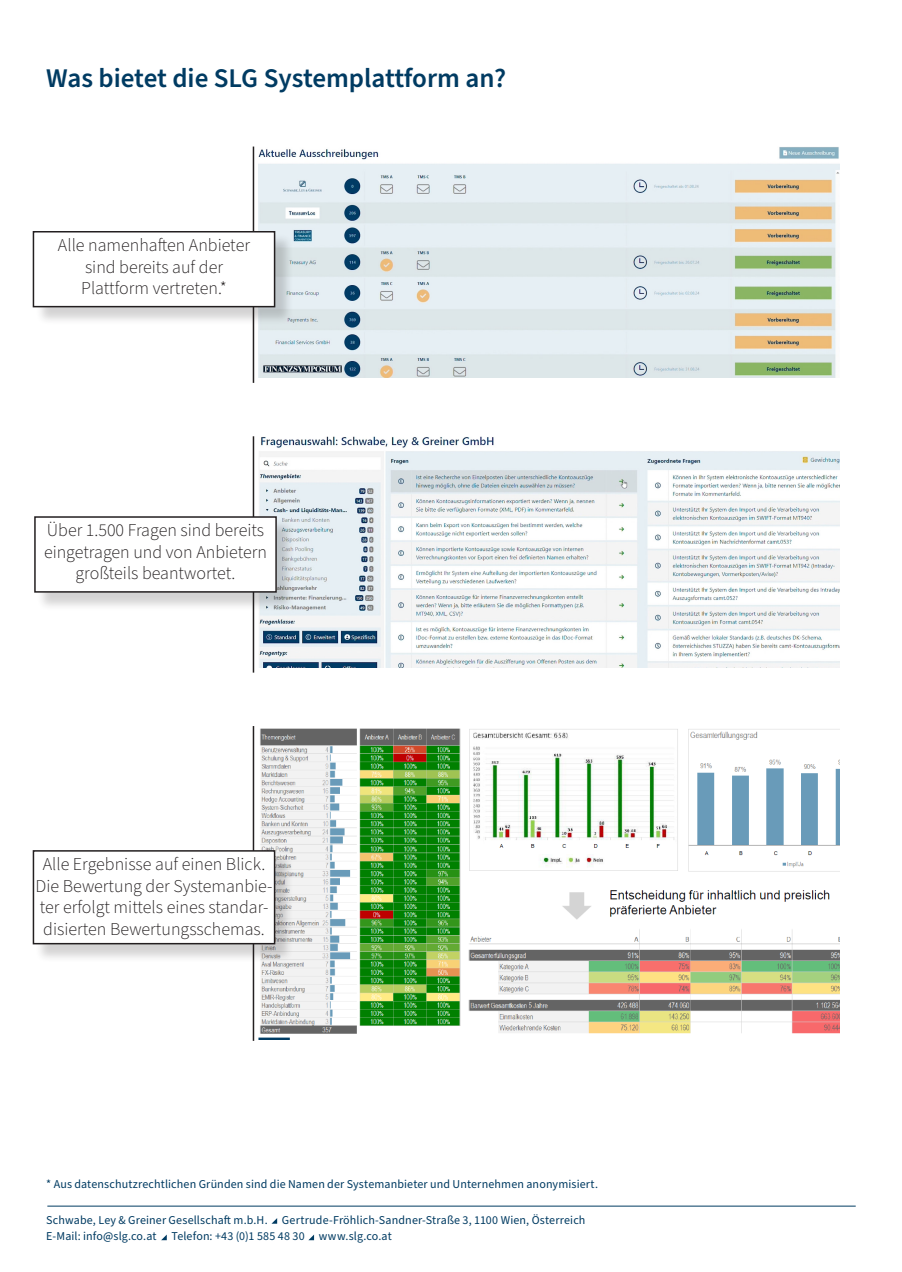
<style>
.page{position:relative;width:902px;height:1272px;background:#fff}
.page>*{position:absolute;margin:0;border:0;box-sizing:border-box;transform-origin:0 0}
.t1{font:600 27px "Source Sans Pro";color:#003b62}
.t2{font:300 18px/21.6px "Source Sans Pro";color:#231f20;text-align:center}
.t3{font:12px/16.5px "Source Sans Pro";letter-spacing:.01em;color:#003b62}
</style>
<div class="page">
<hr style="left:47px;top:1205px;width:808px;height:1px;background:#003b62">
<svg style="left:272px;top:1218px;width:5px;height:5px"></svg>
<svg style="left:161px;top:1234px;width:6px;height:6px"></svg>
<svg style="left:308px;top:1234px;width:6px;height:6px"></svg>
<img style="left:259px;top:147px;width:580px;height:230px">
<hr style="left:253px;top:146px;width:1px;height:237px;background:#231f20">
<div style="left:35px;top:233px;width:259px;height:93px;background:#231f20;opacity:.2"></div>
<div style="left:33px;top:232px;width:241px;height:74px;background:#fff"></div>
<div style="left:33px;top:231px;width:242px;height:76px;border:2px solid #231f20"></div>
<img style="left:259px;top:436px;width:580px;height:231px">
<hr style="left:253px;top:436px;width:1px;height:236px;background:#231f20">
<div style="left:36px;top:518px;width:259px;height:93px;background:#231f20;opacity:.2"></div>
<div style="left:35px;top:517px;width:241px;height:75px;background:#fff"></div>
<div style="left:34px;top:516px;width:243px;height:76px;border:2px solid #231f20"></div>
<img style="left:259px;top:728px;width:580px;height:311px">
<hr style="left:253px;top:726px;width:1px;height:314px;background:#231f20">
<div style="left:35px;top:852px;width:259px;height:111px;background:#231f20;opacity:.2"></div>
<div style="left:33px;top:850px;width:241px;height:93px;background:#fff"></div>
<div style="left:33px;top:850px;width:242px;height:94px;border:2px solid #231f20"></div>
<div style="left:688px;top:142px;width:20px;height:14px;background:#fff"></div>
<p class="t1" style="left:46px;top:60px;width:461px">Was bietet die SLG Systemplattform an?</p>
<p class="t2" style="left:58px;top:235px;width:193px">Alle namenhaften Anbieter</p>
<p class="t2" style="left:85px;top:256px;width:139px">sind bereits auf der</p>
<p class="t2" style="left:81px;top:278px;width:147px">Plattform vertreten.*</p>
<p class="t2" style="left:44px;top:520px;width:224px">Über 1.500 Fragen sind bereits eingetragen und von Anbietern großteils beantwortet.</p>
<p class="t2" style="left:35px;top:853px;width:238px">Alle Ergebnisse auf einen Blick.<br>Die Bewertung der Systemanbie&shy;ter erfolgt mittels eines standar&shy;disierten Bewertungsschemas.</p>
<p class="t3" style="left:46px;top:1175px;width:553px">* Aus datenschutzrechtlichen Gründen sind die Namen der Systemanbieter und Unternehmen anonymisiert.</p>
<p class="t3" style="left:46px;top:1211px;width:540px">Schwabe, Ley &amp; Greiner Gesellschaft m.b.H. Gertrude-Fröhlich-Sandner-Straße 3, 1100 Wien, Österreich<br>E-Mail: info@slg.co.at</p>
<p class="t3" style="left:171px;top:1228px;width:222px">Telefon: +43 (0)1 585 48 30 www.slg.co.at</p>
</div>
